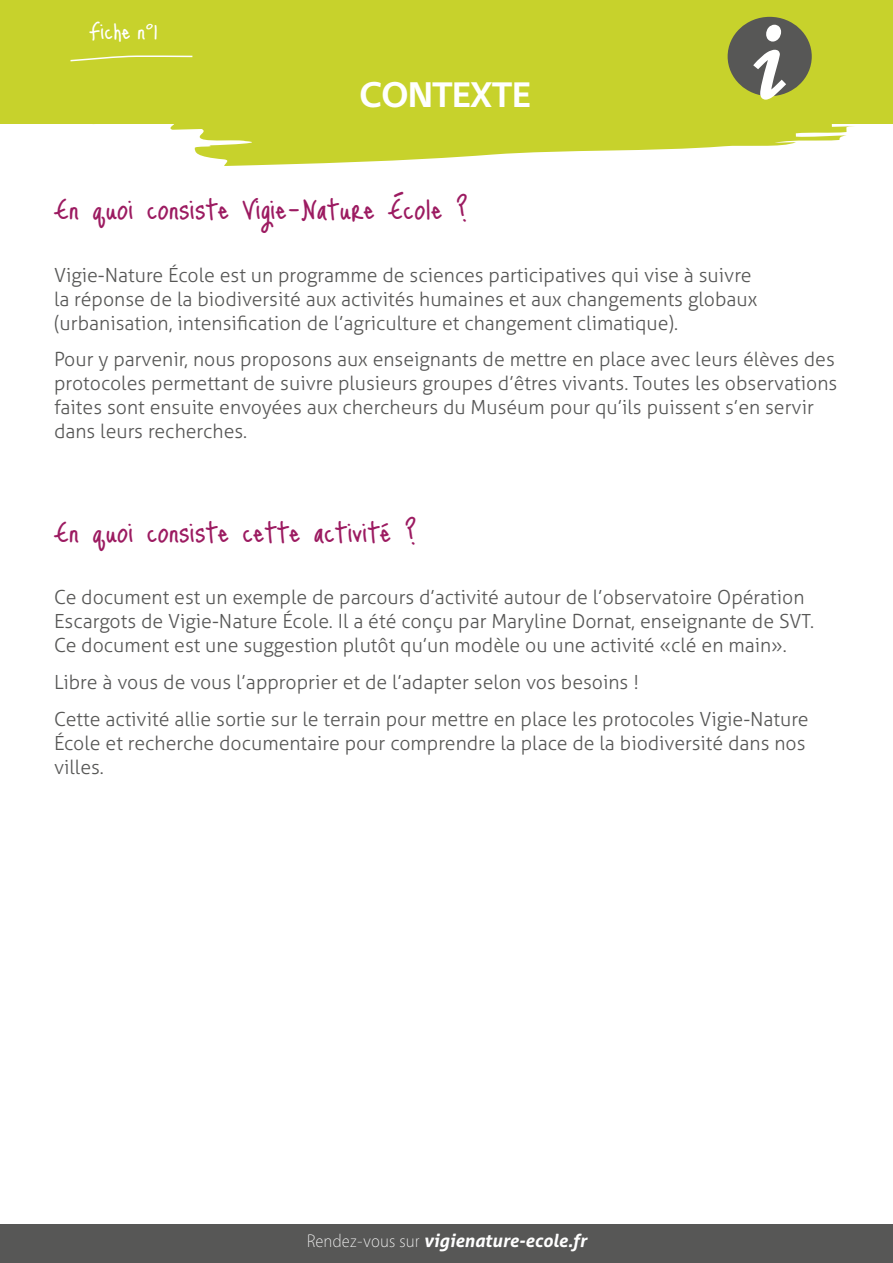
<style>
.page{position:relative;width:893px;height:1263px;background:#fff}
.page>*{position:absolute;margin:0;border:0;box-sizing:border-box;transform-origin:0 0}
.t1{font:45px "Just Me Again Down Here";color:#9c1b61}
.t2{font:700 36px "Vegur";color:#fff}
.t3{font:36px "Just Me Again Down Here";color:#fff}
.t4{font:300 19.5px/24px "Aller";color:#575756}
.t5{font:italic 700 18px "Aller";color:#fff}
.s1{font-family:"Vegur";font-weight:300;font-style:normal}
</style>
<div class="page">
<div style="left:0;top:0;width:893px;height:124px;background:#c7d22c"></div>
<svg style="left:93px;top:124px;width:761px;height:42px;fill:#c7d22c"></svg>
<div style="left:728px;top:17px;width:84px;height:79px;background:#575756;border-radius:50%"></div>
<svg style="left:70px;top:55px;width:123px;height:7px"></svg>
<svg style="left:753px;top:50px;width:33px;height:50px"></svg>
<svg style="left:766px;top:25px;width:15px;height:17px"></svg>
<div style="left:0;top:1225px;width:893px;height:38px;background:#575756"></div>
<p class="t3" style="left:89px;top:9px;width:71px">Fiche n°1</p>
<p class="t2" style="left:360px;top:75px;width:172px">CONTEXTE</p>
<p class="t1" style="left:54px;top:182px;width:416px">En quoi consiste Vigie-Nature École ?</p>
<p class="t4" style="left:54px;top:263px;width:705px">Vigie-Nature École est un programme de sciences participatives qui vise à suivre la réponse de la biodiversité aux activités humaines et aux changements globaux (urbanisation, intensification de l’agriculture et changement climatique).</p>
<p class="t4" style="left:54px;top:347px;width:785px">Pour y parvenir, nous proposons aux enseignants de mettre en place avec leurs élèves des protocoles permettant de suivre plusieurs groupes d’êtres vivants. Toutes les observations faites sont ensuite envoyées aux chercheurs du Muséum pour qu’ils puissent s’en servir dans leurs recherches.</p>
<p class="t1" style="left:54px;top:504px;width:364px">En quoi consiste cette activité ?</p>
<p class="t4" style="left:54px;top:585px;width:762px">Ce document est un exemple de parcours d’activité autour de l’observatoire Opération<br>Escargots de Vigie-Nature École. Il a été conçu par Maryline Dornat, enseignante de SVT.<br>Ce document est une suggestion plutôt qu’un modèle ou une activité «clé en main».</p>
<p class="t4" style="left:54px;top:670px;width:586px">Libre à vous de vous l’approprier et de l’adapter selon vos besoins !</p>
<p class="t4" style="left:54px;top:707px;width:756px">Cette activité allie sortie sur le terrain pour mettre en place les protocoles Vigie-Nature<br>École et recherche documentaire pour comprendre la place de la biodiversité dans nos villes.</p>
<p class="t5" style="left:307px;top:1229px;width:281px"><span class="s1">Rendez-vous sur</span> vigienature-ecole.fr</p>
</div>
